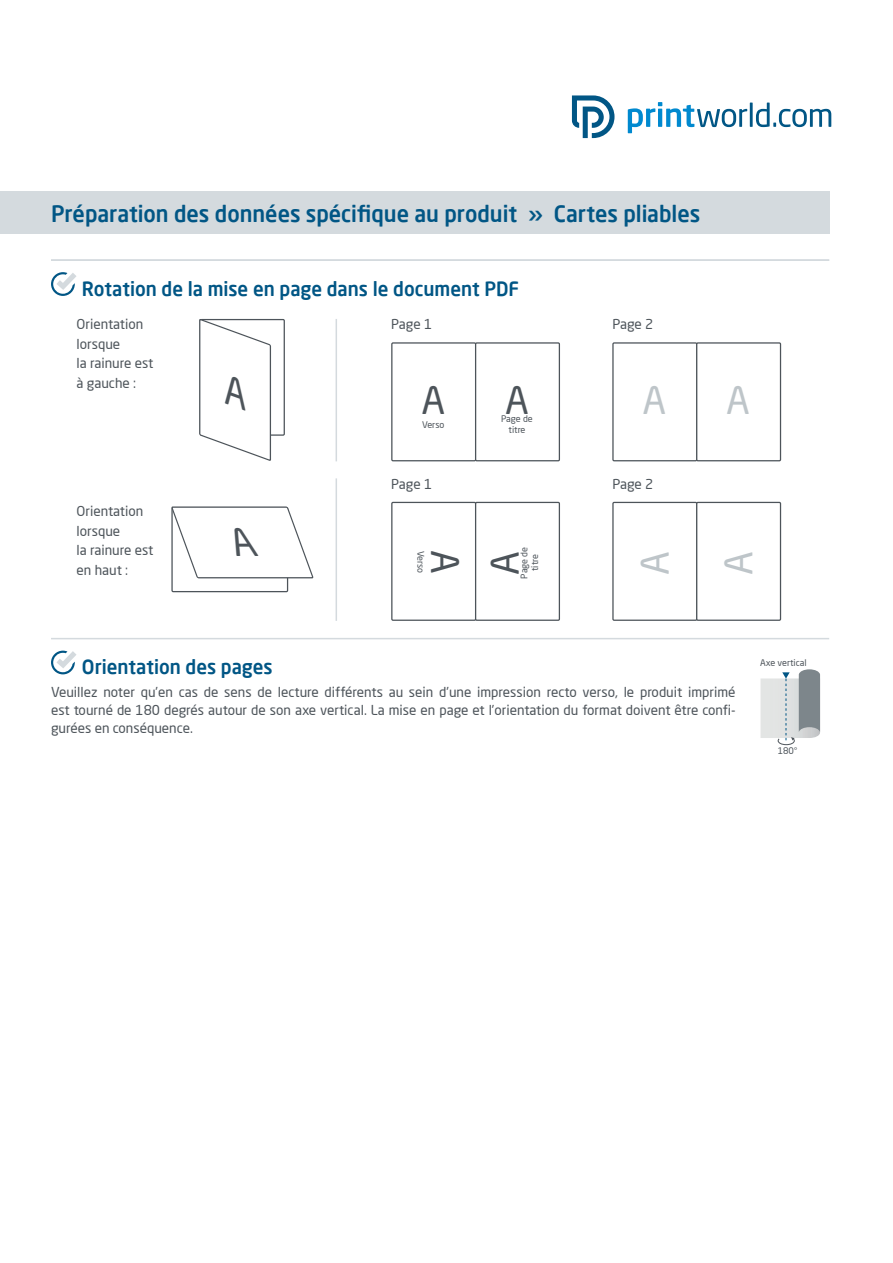
<style>
.page{position:relative;width:893px;height:1263px;background:#fff}
.page>*{position:absolute;margin:0;border:0;box-sizing:border-box;transform-origin:0 0}
.t1{font:37.5px "Neo Sans Pro";color:#4d545a}
.t2{font:37.5px "Neo Sans Pro";color:#bec5c9}
.t3{font:italic 37.5px "Neo Sans Pro";color:#4d545a}
.t4{font:500 22.5px "Neo Sans Pro";color:#015685;scale:.96 1}
.t5{font:500 19.5px "Neo Sans Pro";color:#015685;scale:.96 1}
.t6{font:13.5px/19.5px "Neo Sans Pro";color:#4d545a}
.t7{font:9px/10.8px "Neo Sans Pro";color:#4d545a;text-align:center}
</style>
<div class="page">
<div style="left:0;top:191px;width:829px;height:43px;background:#d4dade"></div>
<svg style="left:628px;top:102px;width:203px;height:31px"></svg>
<svg style="left:572px;top:96px;width:42px;height:42px"></svg>
<svg style="left:51px;top:272px;width:25px;height:24px"></svg>
<hr style="left:51px;top:259px;width:778px;height:2px;background:#d4dade">
<div style="left:391px;top:342px;width:85px;height:119px;border:1px solid #4d545a"></div>
<div style="left:391px;top:502px;width:85px;height:119px;border:1px solid #4d545a"></div>
<div style="left:612px;top:342px;width:85px;height:119px;border:1px solid #4d545a"></div>
<div style="left:612px;top:502px;width:85px;height:119px;border:1px solid #4d545a"></div>
<div style="left:475px;top:342px;width:85px;height:119px;border:1px solid #4d545a"></div>
<div style="left:475px;top:502px;width:85px;height:119px;border:1px solid #4d545a"></div>
<div style="left:200px;top:319px;width:85px;height:117px;border:1px solid #4d545a"></div>
<div style="left:171px;top:507px;width:117px;height:85px;border:1px solid #4d545a"></div>
<svg style="left:171px;top:506px;width:143px;height:73px"></svg>
<div style="left:696px;top:342px;width:85px;height:119px;border:1px solid #4d545a"></div>
<div style="left:696px;top:502px;width:85px;height:119px;border:1px solid #4d545a"></div>
<hr style="left:336px;top:319px;width:1px;height:142px;background:#d4dade">
<hr style="left:336px;top:478px;width:1px;height:143px;background:#d4dade">
<svg style="left:51px;top:651px;width:26px;height:23px"></svg>
<svg style="left:760px;top:669px;width:60px;height:76px"></svg>
<hr style="left:51px;top:638px;width:778px;height:1px;background:#d4dade">
<svg style="left:199px;top:318px;width:73px;height:143px"></svg>
<h2 class="t4" style="left:51px;top:200px;width:678px">Préparation des données spécifique au produit » Cartes pliables</h2>
<h3 class="t5" style="left:82px;top:276px;width:457px">Rotation de la mise en page dans le document PDF</h3>
<p class="t6" style="left:391px;top:314px;width:43px">Page 1</p>
<p class="t6" style="left:77px;top:314px;width:78px">Orientation lorsque<br>la rainure est à gauche :</p>
<h1 class="t1" style="left:421px;top:377px;width:25px">A</h1>
<h1 class="t1" style="left:505px;top:377px;width:25px">A</h1>
<p class="t7" style="left:501px;top:413px;width:33px">Page de titre</p>
<p class="t7" style="left:422px;top:419px;width:24px">Verso</p>
<p class="t6" style="left:77px;top:501px;width:78px">Orientation lorsque<br>la rainure est en haut :</p>
<h1 class="t3" style="left:236px;top:519px;width:42px">A</h1>
<p class="t6" style="left:391px;top:474px;width:43px">Page 1</p>
<p class="t7" style="left:426px;top:550px;width:24px;rotate:90deg">Verso</p>
<h1 class="t1" style="left:468px;top:550px;width:25px;rotate:90deg">A</h1>
<p class="t7" style="left:519px;top:579px;width:33px;rotate:-90deg">Page de titre</p>
<h1 class="t1" style="left:482px;top:575px;width:25px;rotate:-90deg">A</h1>
<p class="t6" style="left:612px;top:314px;width:43px">Page 2</p>
<h1 class="t2" style="left:642px;top:377px;width:25px">A</h1>
<p class="t6" style="left:612px;top:474px;width:43px">Page 2</p>
<h1 class="t2" style="left:632px;top:575px;width:25px;rotate:-90deg">A</h1>
<h1 class="t2" style="left:726px;top:377px;width:25px">A</h1>
<h1 class="t2" style="left:716px;top:575px;width:25px;rotate:-90deg">A</h1>
<h3 class="t5" style="left:82px;top:655px;width:200px">Orientation des pages</h3>
<p class="t6" style="left:51px;top:682px;width:686px;line-height:18px;text-align:justify">Veuillez noter qu’en cas de sens de lecture différents au sein d’une impression recto verso, le produit imprimé est tourné de 180 degrés autour de son axe vertical. La mise en page et l’orientation du format doivent être confi&shy;gurées en conséquence.</p>
<p class="t7" style="left:760px;top:657px;width:48px">Axe vertical</p>
<p class="t7" style="left:778px;top:745px;width:21px">180°</p>
</div>
